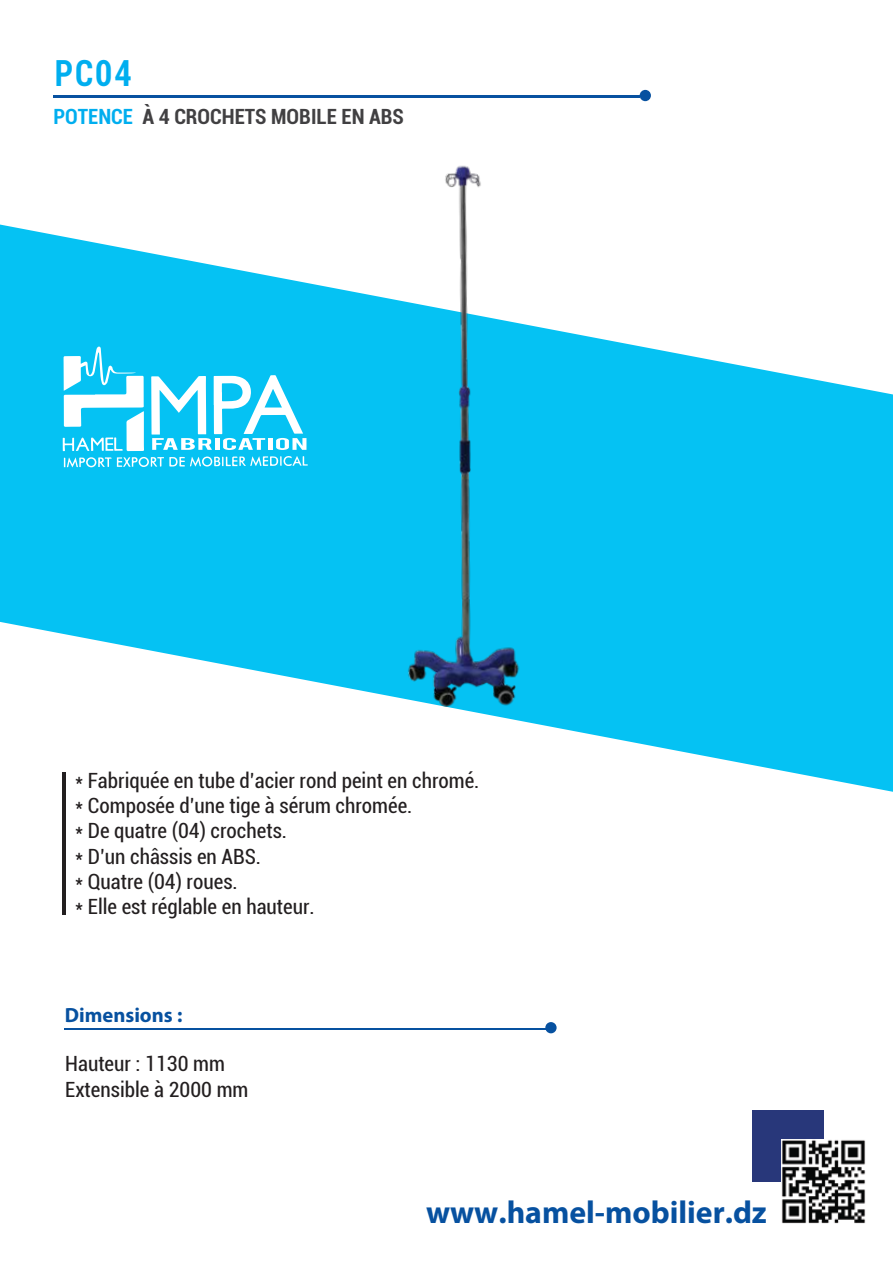
<style>
.page{position:relative;width:893px;height:1263px;background:#fff}
.page>*{position:absolute;margin:0;border:0;box-sizing:border-box;transform-origin:0 0}
.t1{font:700 condensed 36px "Roboto";color:#00aeef;scale:.91 1}
.t2{font:700 31.8px "Myriad Pro";color:#0751a0}
.t3{font:condensed 21px/25.2px "Roboto";color:#231f20}
.t4{font:700 condensed 21px "Roboto";color:#414042}
.t5{font:700 20.55px "Myriad Pro";color:#0751a0}
.s1{color:#00aeef}
</style>
<div class="page">
<svg style="left:0;top:224px;width:893px;height:577px;fill:#05c2f3"></svg>
<hr style="left:62px;top:772px;width:3px;height:142px;background:#231f20">
<hr style="left:65px;top:1028px;width:486px;height:1px;background:#0751a0">
<div style="left:545px;top:1022px;width:12px;height:11px;background:#0751a0;border-radius:50%"></div>
<hr style="left:53px;top:96px;width:587px;height:2px;background:#0751a0">
<img style="left:154px;top:89px;width:616px;height:707px">
<div style="left:752px;top:1110px;width:71px;height:71px;background:#28377a"></div>
<img style="left:781px;top:1139px;width:84px;height:85px">
<svg style="left:63px;top:347px;width:245px;height:120px"></svg>
<h1 class="t1" style="left:55px;top:48px;width:86px">PC04</h1>
<p class="t4" style="left:53px;top:102px;width:352px"><span class="s1">POTENCE</span> À 4 CROCHETS MOBILE EN ABS</p>
<p class="t3" style="left:75px;top:767px;width:406px">* Fabriquée en tube d’acier rond peint en chromé. * Composée d’une tige à sérum chromée.<br>* De quatre (04) crochets.<br>* D’un châssis en ABS.<br>* Quatre (04) roues.<br>* Elle est réglable en hauteur.</p>
<p class="t5" style="left:65px;top:1002px;width:119px">Dimensions :</p>
<p class="t3" style="left:65px;top:1051px;width:185px">Hauteur : 1130 mm<br>Extensible à 2000 mm</p>
<h2 class="t2" style="left:426px;top:1192px;width:342px">www.hamel-mobilier.dz</h2>
</div>
